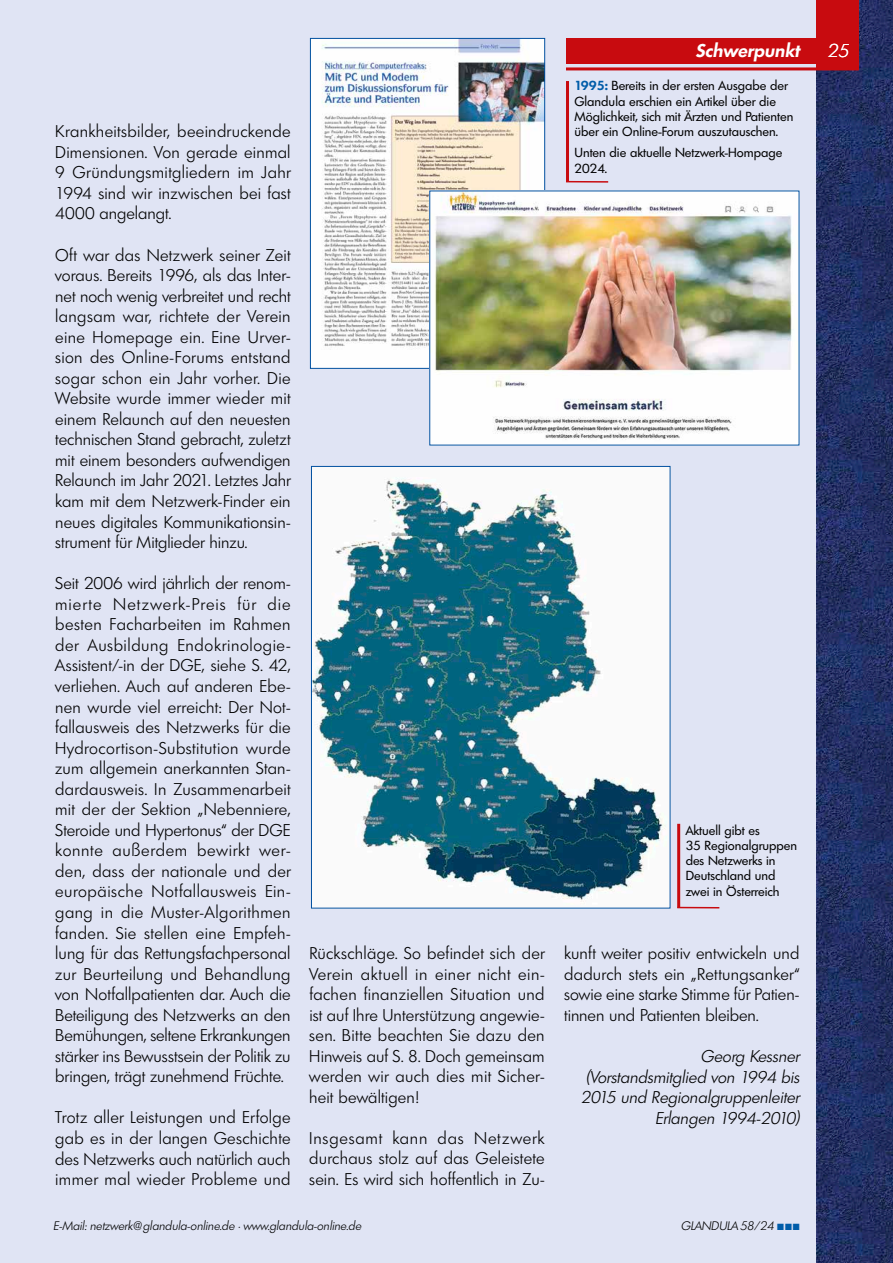
<style>
.page{position:relative;width:893px;height:1263px;background:#e0e4f4}
.page>*{position:absolute;margin:0;border:0;box-sizing:border-box;transform-origin:0 0}
.t1{font:italic 600 18px "Limerick";letter-spacing:.005em;color:#fff}
.t2{font:italic 300 18px "Limerick";color:#fff}
.t3{font:300 16.5px/20.5px "Limerick";letter-spacing:.005em;color:#000;text-align:justify}
.t4{font:italic 300 16.5px/20.5px "Limerick";color:#000;text-align:right}
.t5{font:12.75px/15.3px "Limerick";color:#000}
.t6{font:italic 300 12px "Limerick";color:#000}
.s1{font-weight:600;color:#005ca9}
.s2{color:#005ca9}
</style>
<div class="page">
<img style="left:816px;top:0;width:77px;height:1263px">
<div style="left:566px;top:39px;width:251px;height:25px;background:#c80b0f"></div>
<div style="left:816px;top:0;width:43px;height:69px;background:#c80b0f"></div>
<hr style="left:566px;top:67px;width:293px;height:3px;background:#c80b0f">
<img style="left:312px;top:40px;width:231px;height:327px">
<div style="left:310px;top:38px;width:235px;height:331px;border:1px solid #004f9f"></div>
<img style="left:431px;top:193px;width:366px;height:250px">
<hr style="left:566px;top:81px;width:3px;height:101px;background:#c80b0f">
<hr style="left:566px;top:181px;width:42px;height:2px;background:#c80b0f">
<img style="left:313px;top:468px;width:355px;height:438px">
<div style="left:311px;top:466px;width:359px;height:442px;border:1px solid #004f9f"></div>
<hr style="left:677px;top:824px;width:3px;height:83px;background:#c80b0f">
<hr style="left:677px;top:907px;width:42px;height:1px;background:#c80b0f">
<p class="t3" style="left:55px;top:121px;width:237px">Krankheitsbilder, beeindruckende Dimensionen. Von gerade einmal 9 Gründungsmitgliedern im Jahr 1994 sind wir inzwischen bei fast 4000 angelangt.</p>
<p class="t3" style="left:55px;top:244px;width:237px">Oft war das Netzwerk seiner Zeit voraus. Bereits 1996, als das Inter&shy;net noch wenig verbreitet und recht langsam war, richtete der Verein eine Homepage ein. Eine Urver&shy;sion des Online-Forums entstand sogar schon ein Jahr vorher. Die Website wurde immer wieder mit einem Relaunch auf den neuesten technischen Stand gebracht, zuletzt mit einem besonders aufwendigen Relaunch im Jahr 2021. Letztes Jahr kam mit dem Netzwerk-Finder ein neues digitales Kommunikationsin&shy;strument für Mitglieder hinzu.</p>
<p class="t3" style="left:55px;top:573px;width:237px">Seit 2006 wird jährlich der renom&shy;mierte Netzwerk-Preis für die besten Facharbeiten im Rahmen der Ausbildung Endokrinologie-Assistent/-in der DGE, siehe S. 42, verliehen. Auch auf anderen Ebe&shy;nen wurde viel erreicht: Der Not&shy;fallausweis des Netzwerks für die Hydrocortison-Substitution wurde zum allgemein anerkannten Stan&shy;dardausweis. In Zusammenarbeit mit der der Sektion „Nebenniere, Steroide und Hypertonus“ der DGE konnte außerdem bewirkt wer&shy;den, dass der nationale und der europäische Notfallausweis Ein&shy;gang in die Muster-Algorithmen fanden. Sie stellen eine Empfeh&shy;lung für das Rettungsfachpersonal zur Beurteilung und Behandlung von Notfallpatienten dar. Auch die Beteiligung des Netzwerks an den Bemühungen, seltene Erkrankungen stärker ins Bewusstsein der Politik zu bringen, trägt zunehmend Früchte.</p>
<p class="t3" style="left:55px;top:1107px;width:237px">Trotz aller Leistungen und Erfolge gab es in der langen Geschichte des Netzwerks auch natürlich auch immer mal wieder Probleme und</p>
<p class="t3" style="left:309px;top:943px;width:237px">Rückschläge. So befindet sich der Verein aktuell in einer nicht ein&shy;fachen finanziellen Situation und ist auf Ihre Unterstützung angewie&shy;sen. Bitte beachten Sie dazu den Hinweis auf S. 8. Doch gemeinsam werden wir auch dies mit Sicher&shy;heit bewältigen!</p>
<p class="t3" style="left:309px;top:1128px;width:237px">Insgesamt kann das Netzwerk durchaus stolz auf das Geleistete sein. Es wird sich hoffentlich in Zu-</p>
<p class="t6" style="left:53px;top:1218px;width:310px">E-Mail: netzwerk@glandula-online.de · www.glandula-online.de</p>
<p class="t1" style="left:696px;top:39px;width:105px">Schwerpunkt</p>
<p class="t2" style="left:827px;top:39px;width:23px">25</p>
<p class="t5" style="left:574px;top:78px;width:220px"><span class="s1">1995:</span> Bereits in der ersten Ausgabe der Glandula erschien ein Artikel über die Möglichkeit, sich mit Ärzten und Patienten über ein Online-Forum auszutauschen.</p>
<p class="t5" style="left:574px;top:145px;width:209px">Unten die aktuelle Netzwerk-Hompage<br>2024.</p>
<p class="t5" style="left:686px;top:822px;width:113px">Aktuell gibt es<br>35 Regionalgruppen des Netzwerks in<br>Deutschland und zwei in Österreich</p>
<p class="t3" style="left:564px;top:943px;width:237px">kunft weiter positiv entwickeln und dadurch stets ein „Rettungsanker“ sowie eine starke Stimme für Patien&shy;tinnen und Patienten bleiben.</p>
<p class="t4" style="left:581px;top:1046px;width:220px">Georg Kessner (Vorstandsmitglied von 1994 bis<br>2015 und Regionalgruppenleiter<br>Erlangen 1994-2010)</p>
<p class="t6" style="left:681px;top:1218px;width:120px">GLANDULA 58/24 <span class="s2">■■■</span></p>
</div>
